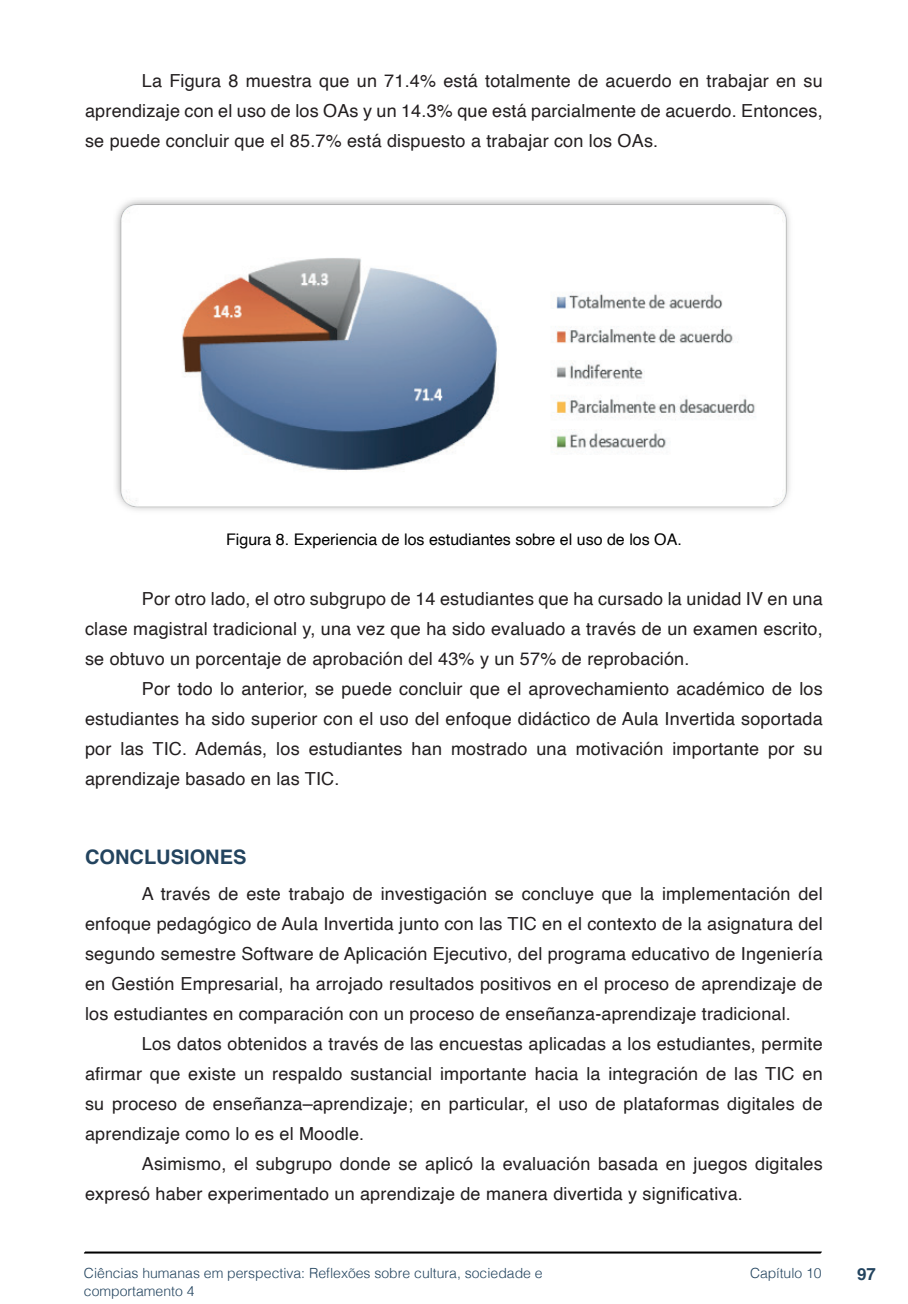
<style>
.page{position:relative;width:908px;height:1304px;background:#fff}
.page>*{position:absolute;margin:0;border:0;box-sizing:border-box;transform-origin:0 0}
.TITULOS{font:700 20px "Helvetica";color:#23445f}
.txt{font:18px/30px "Helvetica";letter-spacing:.01em;color:#231f20;text-align:justify}
.t1{font:700 16.8px "Helvetica";color:#23445f}
.imagens_graf_tab{font:16px "Helvetica";color:#000}
.t2{font:300 14px/18px "Helvetica";color:#23445f}
</style>
<div class="page">
<svg style="left:84px;top:1251px;width:737px;height:3px;background:#515151"></svg>
<img style="left:116px;top:199px;width:674px;height:312px">
<p class="txt" style="left:85px;top:66px;width:738px;text-indent:57px">La Figura 8 muestra que un 71.4% está totalmente de acuerdo en trabajar en su aprendizaje con el uso de los OAs y un 14.3% que está parcialmente de acuerdo. Entonces, se puede concluir que el 85.7% está dispuesto a trabajar con los OAs.</p>
<p class="imagens_graf_tab" style="left:226px;top:527px;width:457px">Figura 8. Experiencia de los estudiantes sobre el uso de los OA.</p>
<p class="txt" style="left:85px;top:584px;width:738px;text-indent:57px">Por otro lado, el otro subgrupo de 14 estudiantes que ha cursado la unidad IV en una clase magistral tradicional y, una vez que ha sido evaluado a través de un examen escrito, se obtuvo un porcentaje de aprobación del 43% y un 57% de reprobación.</p>
<p class="txt" style="left:85px;top:674px;width:738px;text-indent:57px">Por todo lo anterior, se puede concluir que el aprovechamiento académico de los estudiantes ha sido superior con el uso del enfoque didáctico de Aula Invertida soportada por las TIC. Además, los estudiantes han mostrado una motivación importante por su aprendizaje basado en las TIC.</p>
<p class="TITULOS" style="left:85px;top:845px;width:163px">CONCLUSIONES</p>
<p class="txt" style="left:85px;top:879px;width:738px;text-indent:57px">A través de este trabajo de investigación se concluye que la implementación del enfoque pedagógico de Aula Invertida junto con las TIC en el contexto de la asignatura del segundo semestre Software de Aplicación Ejecutivo, del programa educativo de Ingeniería en Gestión Empresarial, ha arrojado resultados positivos en el proceso de aprendizaje de los estudiantes en comparación con un proceso de enseñanza-aprendizaje tradicional.</p>
<p class="txt" style="left:85px;top:1029px;width:738px;text-indent:57px">Los datos obtenidos a través de las encuestas aplicadas a los estudiantes, permite afirmar que existe un respaldo sustancial importante hacia la integración de las TIC en su proceso de enseñanza–aprendizaje; en particular, el uso de plataformas digitales de aprendizaje como lo es el Moodle.</p>
<p class="txt" style="left:85px;top:1149px;width:738px;text-indent:57px">Asimismo, el subgrupo donde se aplicó la evaluación basada en juegos digitales expresó haber experimentado un aprendizaje de manera divertida y significativa.</p>
<p class="t2" style="left:84px;top:1263px;width:460px">Ciências humanas em perspectiva: Reflexões sobre cultura, sociedade e comportamento 4</p>
<p class="t2" style="left:749px;top:1263px;width:73px">Capítulo 10</p>
<p class="t1" style="left:856px;top:1264px;width:20px">97</p>
</div>
